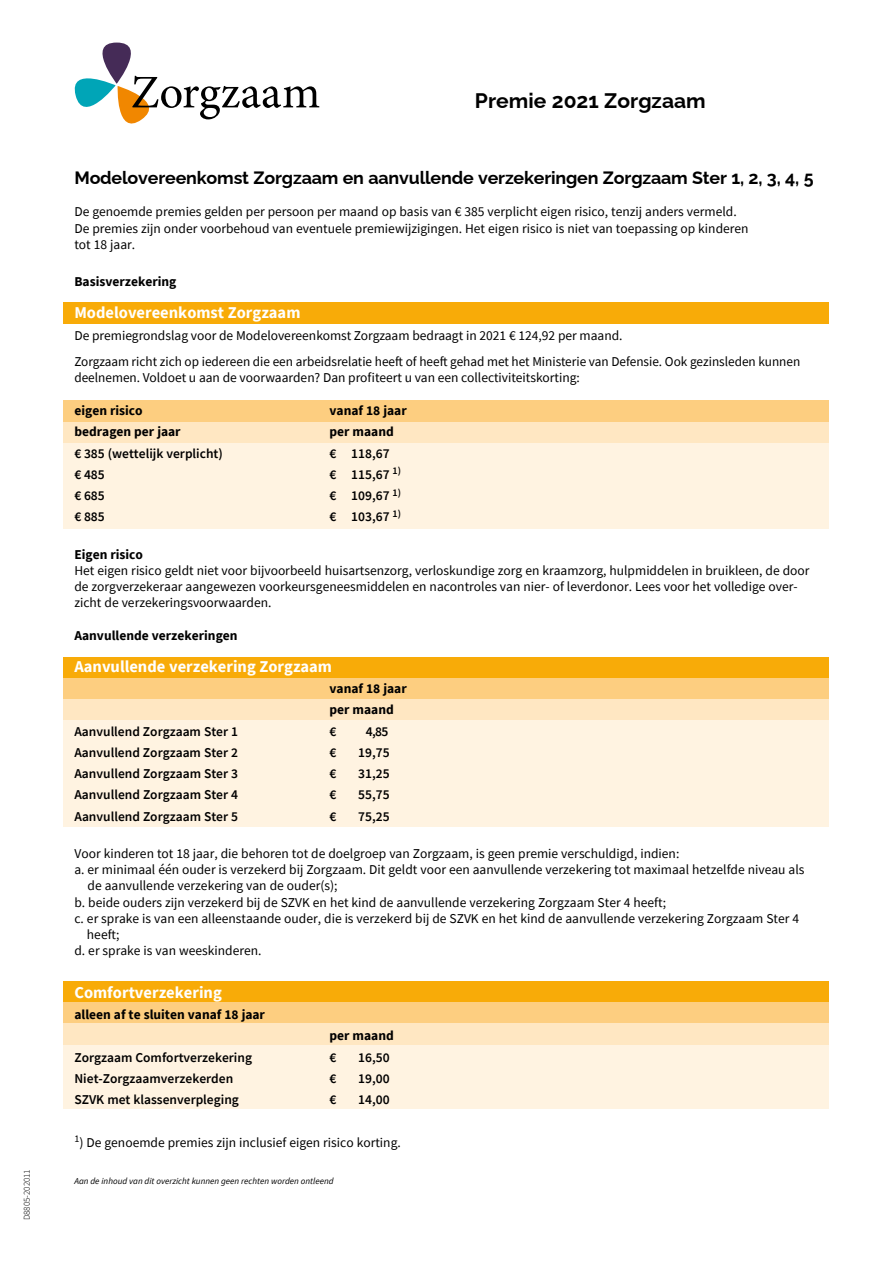
<style>
.page{position:relative;width:893px;height:1263px;background:#fff}
.page>*{position:absolute;margin:0;border:0;box-sizing:border-box;transform-origin:0 0}
.t1{font:700 21px "Raleway";color:#000}
.t2{font:700 17.85px "Raleway";letter-spacing:-.01em;color:#000}
.t3{font:700 16.5px "Source Sans Pro";color:#fff}
.t4{font:13.5px/16.2px "Source Sans Pro";color:#000}
.t5{font:600 13.5px "Source Sans Pro";color:#000}
.t6{font:700 13.5px/21.3px "Source Sans Pro";color:#000}
.t7{font:italic 9px "Source Sans Pro";color:#000}
.t8{font:300 9px "Source Sans Pro";color:#000}
</style>
<div class="page">
<div style="left:64px;top:303px;width:765px;height:21px;background:#f8ab08"></div>
<div style="left:64px;top:401px;width:765px;height:21px;background:#fdce80"></div>
<div style="left:64px;top:422px;width:765px;height:21px;background:#ffe7c2"></div>
<div style="left:64px;top:443px;width:765px;height:22px;background:#fff3e1"></div>
<div style="left:64px;top:657px;width:765px;height:21px;background:#f8ab08"></div>
<div style="left:64px;top:678px;width:765px;height:21px;background:#fdce80"></div>
<div style="left:64px;top:699px;width:765px;height:22px;background:#ffe7c2"></div>
<div style="left:64px;top:721px;width:765px;height:21px;background:#fff3e1"></div>
<div style="left:64px;top:742px;width:765px;height:21px;background:#fff3e1"></div>
<div style="left:64px;top:763px;width:765px;height:21px;background:#fff3e1"></div>
<div style="left:64px;top:784px;width:765px;height:22px;background:#fff3e1"></div>
<div style="left:64px;top:806px;width:765px;height:21px;background:#fff3e1"></div>
<div style="left:64px;top:465px;width:765px;height:21px;background:#fff3e1"></div>
<div style="left:64px;top:486px;width:765px;height:21px;background:#fff3e1"></div>
<div style="left:64px;top:507px;width:765px;height:21px;background:#fff3e1"></div>
<div style="left:64px;top:981px;width:765px;height:21px;background:#f8ab08"></div>
<div style="left:64px;top:1002px;width:765px;height:22px;background:#fdce80"></div>
<div style="left:64px;top:1024px;width:765px;height:21px;background:#ffe7c2"></div>
<div style="left:64px;top:1045px;width:765px;height:21px;background:#fff3e1"></div>
<div style="left:64px;top:1066px;width:765px;height:21px;background:#fff3e1"></div>
<div style="left:64px;top:1087px;width:765px;height:22px;background:#fff3e1"></div>
<svg style="left:75px;top:43px;width:244px;height:80px"></svg>
<p class="t8" style="left:21px;top:1220px;width:53px;rotate:-90deg">D8805-202011</p>
<h1 class="t1" style="left:475px;top:84px;width:232px">Premie 2021 Zorgzaam</h1>
<h2 class="t2" style="left:74px;top:163px;width:741px">Modelovereenkomst Zorgzaam en aanvullende verzekeringen Zorgzaam Ster 1, 2, 3, 4, 5</h2>
<p class="t4" style="left:74px;top:204px;width:676px">De genoemde premies gelden per persoon per maand op basis van € 385 verplicht eigen risico, tenzij anders vermeld.<br>De premies zijn onder voorbehoud van eventuele premiewijzigingen. Het eigen risico is niet van toepassing op kinderen tot 18 jaar.</p>
<p class="t6" style="left:74px;top:271px;width:104px">Basisverzekering</p>
<p class="t3" style="left:74px;top:302px;width:228px">Modelovereenkomst Zorgzaam</p>
<p class="t4" style="left:74px;top:323px;width:727px;line-height:25.2px">De premiegrondslag voor de Modelovereenkomst Zorgzaam bedraagt in 2021 € 124,92 per maand.<br>Zorgzaam richt zich op iedereen die een arbeidsrelatie heeft of heeft gehad met het Ministerie van Defensie. Ook gezinsleden kunnen</p>
<p class="t4" style="left:74px;top:369px;width:507px">deelnemen. Voldoet u aan de voorwaarden? Dan profiteert u van een collectiviteitskorting:</p>
<p class="t6" style="left:74px;top:400px;width:70px">eigen risico</p>
<p class="t6" style="left:330px;top:400px;width:79px">vanaf 18 jaar</p>
<p class="t6" style="left:74px;top:421px;width:108px">bedragen per jaar</p>
<p class="t6" style="left:330px;top:421px;width:66px">per maand</p>
<p class="t5" style="left:74px;top:444px;width:150px">€ 385 (wettelijk verplicht)</p>
<p class="t5" style="left:330px;top:444px;width:62px">€ 118,67</p>
<p class="t5" style="left:74px;top:465px;width:32px">€ 485</p>
<p class="t5" style="left:330px;top:465px;width:73px">€ 115,67 <sup>1)</sup></p>
<p class="t5" style="left:74px;top:487px;width:32px">€ 685</p>
<p class="t5" style="left:330px;top:487px;width:73px">€ 109,67 <sup>1)</sup></p>
<p class="t5" style="left:74px;top:508px;width:32px">€ 885</p>
<p class="t5" style="left:330px;top:508px;width:73px">€ 103,67 <sup>1)</sup></p>
<p class="t6" style="left:74px;top:543px;width:70px">Eigen risico</p>
<p class="t4" style="left:74px;top:562px;width:737px">Het eigen risico geldt niet voor bijvoorbeeld huisartsenzorg, verloskundige zorg en kraamzorg, hulpmiddelen in bruikleen, de door de zorgverzekeraar aangewezen voorkeursgeneesmiddelen en nacontroles van nier- of leverdonor. Lees voor het volledige over&shy;zicht de verzekeringsvoorwaarden.</p>
<p class="t6" style="left:74px;top:624px;width:165px">Aanvullende verzekeringen</p>
<p class="t3" style="left:74px;top:655px;width:259px">Aanvullende verzekering Zorgzaam</p>
<p class="t6" style="left:330px;top:678px;width:79px">vanaf 18 jaar per maand</p>
<p class="t5" style="left:74px;top:722px;width:165px">Aanvullend Zorgzaam Ster 1</p>
<p class="t5" style="left:330px;top:722px;width:8px">€</p>
<p class="t5" style="left:366px;top:722px;width:24px">4,85</p>
<p class="t5" style="left:74px;top:743px;width:165px">Aanvullend Zorgzaam Ster 2</p>
<p class="t5" style="left:330px;top:743px;width:8px">€</p>
<p class="t5" style="left:358px;top:743px;width:33px">19,75</p>
<p class="t5" style="left:74px;top:765px;width:165px">Aanvullend Zorgzaam Ster 3</p>
<p class="t5" style="left:330px;top:765px;width:8px">€</p>
<p class="t5" style="left:358px;top:765px;width:33px">31,25</p>
<p class="t5" style="left:74px;top:786px;width:165px">Aanvullend Zorgzaam Ster 4</p>
<p class="t5" style="left:330px;top:786px;width:8px">€</p>
<p class="t5" style="left:358px;top:786px;width:33px">55,75</p>
<p class="t5" style="left:74px;top:807px;width:165px">Aanvullend Zorgzaam Ster 5</p>
<p class="t5" style="left:330px;top:807px;width:8px">€</p>
<p class="t5" style="left:358px;top:807px;width:33px">75,25</p>
<p class="t4" style="left:74px;top:845px;width:606px">Voor kinderen tot 18 jaar, die behoren tot de doelgroep van Zorgzaam, is geen premie verschuldigd, indien:</p>
<p class="t4" style="left:74px;top:862px;width:731px">a. er minimaal één ouder is verzekerd bij Zorgzaam. Dit geldt voor een aanvullende verzekering tot maximaal hetzelfde niveau als</p>
<p class="t4" style="left:88px;top:878px;width:251px">de aanvullende verzekering van de ouder(s);</p>
<p class="t4" style="left:74px;top:894px;width:593px">b. beide ouders zijn verzekerd bij de SZVK en het kind de aanvullende verzekering Zorgzaam Ster 4 heeft;</p>
<p class="t4" style="left:74px;top:910px;width:726px">c. er sprake is van een alleenstaande ouder, die is verzekerd bij de SZVK en het kind de aanvullende verzekering Zorgzaam Ster 4</p>
<p class="t4" style="left:87px;top:926px;width:34px">heeft;</p>
<p class="t4" style="left:74px;top:943px;width:189px">d. er sprake is van weeskinderen.</p>
<p class="t3" style="left:74px;top:981px;width:149px">Comfortverzekering</p>
<p class="t6" style="left:74px;top:1004px;width:192px">alleen af te sluiten vanaf 18 jaar</p>
<p class="t6" style="left:330px;top:1025px;width:66px">per maand</p>
<p class="t5" style="left:74px;top:1048px;width:179px">Zorgzaam Comfortverzekering</p>
<p class="t5" style="left:330px;top:1048px;width:8px">€</p>
<p class="t5" style="left:358px;top:1048px;width:33px">16,50</p>
<p class="t5" style="left:74px;top:1069px;width:160px">Niet-Zorgzaamverzekerden</p>
<p class="t5" style="left:330px;top:1069px;width:8px">€</p>
<p class="t5" style="left:358px;top:1069px;width:33px">19,00</p>
<p class="t5" style="left:74px;top:1091px;width:166px">SZVK met klassenverpleging</p>
<p class="t5" style="left:330px;top:1091px;width:8px">€</p>
<p class="t5" style="left:358px;top:1091px;width:33px">14,00</p>
<p class="t4" style="left:74px;top:1134px;width:328px"><sup>1</sup>) De genoemde premies zijn inclusief eigen risico korting.</p>
<p class="t7" style="left:74px;top:1176px;width:261px">Aan de inhoud van dit overzicht kunnen geen rechten worden ontleend</p>
</div>
